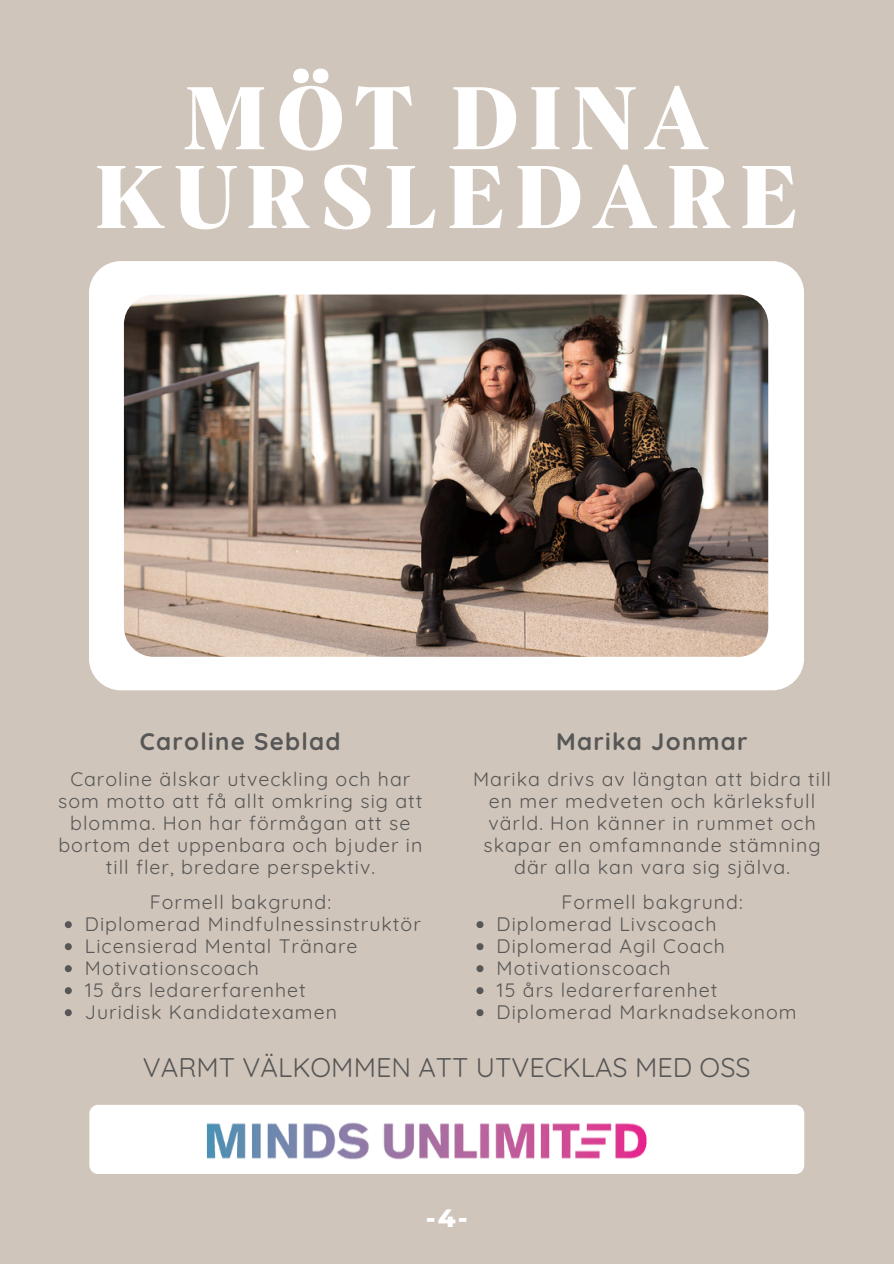
<style>
.page{position:relative;width:894px;height:1264px;background:#fff}
.page>*{position:absolute;margin:0;border:0;box-sizing:border-box;transform-origin:0 0}
.t1{font:91.2px/78.8px "Carelia Upright";letter-spacing:.09em;color:#fff;text-align:center}
.t2{font:27px "Quicksand";color:#575757}
.t3{font:800 25.5px "Montserrat";color:#fff}
.t4{font:700 24px "Quicksand";letter-spacing:.05em;color:#575757}
.t5{font:19.5px/22px "Quicksand";letter-spacing:.05em;color:#575757;text-align:center}
</style>
<div class="page">
<div style="left:0;top:0;width:893px;height:1263px;background:#d0c5ba"></div>
<div style="left:89px;top:261px;width:714px;height:429px;background:#fff;border-radius:32px"></div>
<div style="left:89px;top:1104px;width:715px;height:70px;background:#fff;border-radius:9px"></div>
<img style="left:124px;top:294px;width:644px;height:363px;border-radius:30px">
<img style="left:197px;top:923px;width:499px;height:237px">
<svg style="left:65px;top:921px;width:7px;height:7px"></svg>
<svg style="left:65px;top:943px;width:7px;height:7px"></svg>
<svg style="left:65px;top:965px;width:7px;height:7px"></svg>
<svg style="left:65px;top:987px;width:7px;height:7px"></svg>
<svg style="left:65px;top:1009px;width:7px;height:7px"></svg>
<svg style="left:476px;top:921px;width:7px;height:7px"></svg>
<svg style="left:476px;top:943px;width:7px;height:7px"></svg>
<svg style="left:476px;top:965px;width:7px;height:7px"></svg>
<svg style="left:476px;top:987px;width:7px;height:7px"></svg>
<svg style="left:476px;top:1009px;width:7px;height:7px"></svg>
<p class="t1" style="left:94px;top:78px;width:706px">MÖT DINA<br>KURSLEDARE</p>
<p class="t4" style="left:140px;top:726px;width:202px">Caroline Seblad</p>
<h4 class="t5" style="left:58px;top:767px;width:365px">Caroline älskar utveckling och har som motto att få allt omkring sig att blomma. Hon har förmågan att se bortom det uppenbara och bjuder in till fler, bredare perspektiv.</h4>
<p class="t5" style="left:150px;top:890px;width:183px">Formell bakgrund:</p>
<p class="t5" style="left:85px;top:912px;width:337px">Diplomerad Mindfulnessinstruktör</p>
<p class="t5" style="left:85px;top:934px;width:274px">Licensierad Mental Tränare</p>
<p class="t5" style="left:85px;top:956px;width:175px">Motivationscoach</p>
<p class="t5" style="left:85px;top:978px;width:222px">15 års ledarerfarenhet</p>
<p class="t5" style="left:85px;top:1000px;width:253px">Juridisk Kandidatexamen</p>
<h4 class="t4" style="left:556px;top:726px;width:193px">Marika Jonmar</h4>
<p class="t5" style="left:473px;top:767px;width:359px">Marika drivs av längtan att bidra till en mer medveten och kärleksfull värld. Hon känner in rummet och skapar en omfamnande stämning där alla kan vara sig själva.</p>
<p class="t5" style="left:561px;top:890px;width:183px">Formell bakgrund:</p>
<p class="t5" style="left:496px;top:912px;width:221px">Diplomerad Livscoach</p>
<p class="t5" style="left:496px;top:934px;width:230px">Diplomerad Agil Coach</p>
<p class="t5" style="left:496px;top:956px;width:175px">Motivationscoach</p>
<p class="t5" style="left:496px;top:978px;width:222px">15 års ledarerfarenhet</p>
<p class="t5" style="left:496px;top:1000px;width:301px">Diplomerad Marknadsekonom</p>
<h2 class="t2" style="left:143px;top:1050px;width:609px">VARMT VÄLKOMMEN ATT UTVECKLAS MED OSS</h2>
<p class="t3" style="left:426px;top:1202px;width:43px">-4-</p>
</div>
